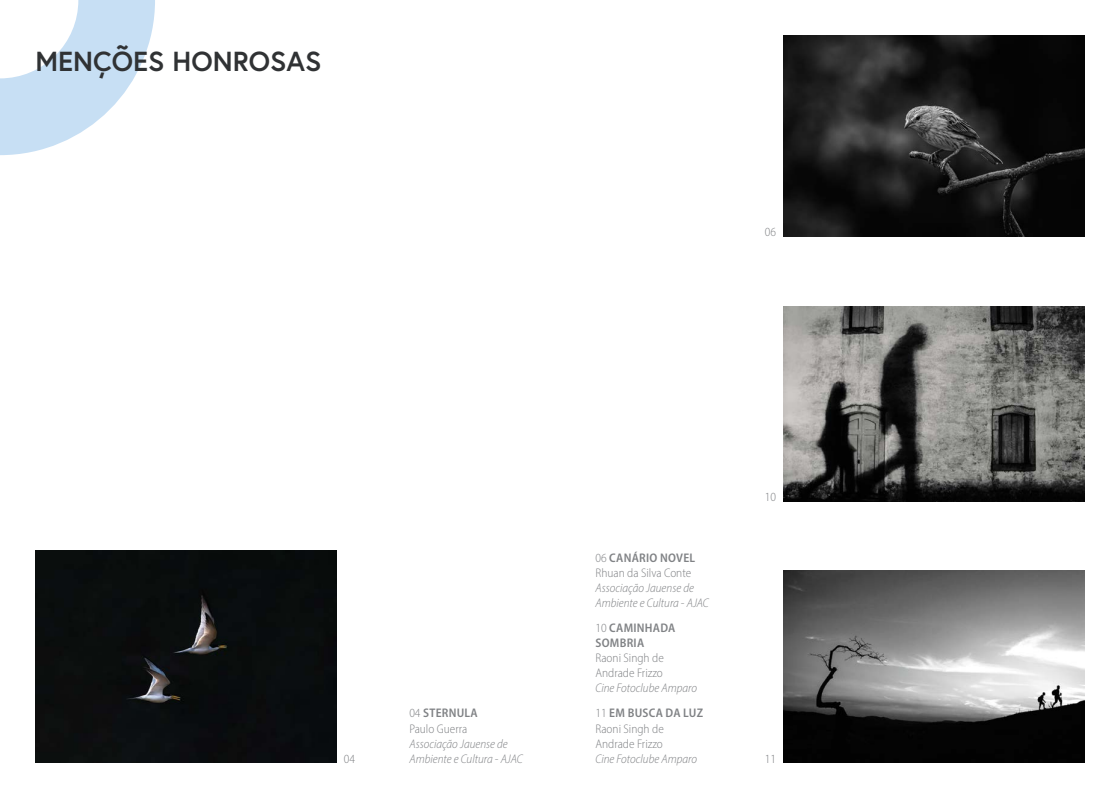
<style>
.page{position:relative;width:1120px;height:798px;background:#fff}
.page>*{position:absolute;margin:0;border:0;box-sizing:border-box;transform-origin:0 0}
.t1{font:700 27.5px "Europa";color:#303234}
.t2{font:italic 300 semi-condensed 12.5px/15px "Myriad Pro";color:#808285}
.t3{font:300 semi-condensed 12.5px/15px "Myriad Pro";color:#808285}
.t4{font:600 semi-condensed 12.5px/15px "Myriad Pro";letter-spacing:.02em;color:#808285}
.s1{font-weight:600}
.s2{font-weight:300}
.s3{font-style:normal}
.s4{font-weight:600;font-style:normal}
</style>
<div class="page">
<svg style="left:0;top:0;width:155px;height:155px"></svg>
<div style="left:35px;top:550px;width:302px;height:212px;background:#0a0e0e"></div>
<img style="left:783px;top:35px;width:301px;height:201px">
<img style="left:783px;top:306px;width:301px;height:195px">
<img style="left:783px;top:570px;width:301px;height:192px">
<h1 class="t1" style="left:35px;top:42px;width:288px">MENÇÕES HONROSAS</h1>
<p class="t3" style="left:765px;top:224px;width:13px">06</p>
<p class="t3" style="left:595px;top:550px;width:101px">06 <span class="s1">CANÁRIO NOVEL<br></span>Rhuan da Silva Conte</p>
<p class="t2" style="left:595px;top:580px;width:115px">Associação Jauense de<br>Ambiente e Cultura - AJAC</p>
<p class="t3" style="left:765px;top:489px;width:13px">10</p>
<p class="t4" style="left:595px;top:620px;width:82px"><span class="s2">10</span> CAMINHADA<br>SOMBRIA</p>
<p class="t3" style="left:595px;top:650px;width:70px">Raoni Singh de<br>Andrade Frizzo</p>
<p class="t2" style="left:595px;top:675px;width:109px;line-height:25px">Cine Fotoclube Amparo<br><span class="s3">11</span> <span class="s4">EM BUSCA DA LUZ</span></p>
<p class="t3" style="left:595px;top:720px;width:70px">Raoni Singh de<br>Andrade Frizzo</p>
<p class="t2" style="left:595px;top:750px;width:103px">Cine Fotoclube Amparo</p>
<p class="t3" style="left:409px;top:705px;width:70px">04 <span class="s1">STERNULA<br></span>Paulo Guerra</p>
<p class="t2" style="left:409px;top:735px;width:115px">Associação Jauense de<br>Ambiente e Cultura - AJAC</p>
<p class="t3" style="left:344px;top:750px;width:13px">04</p>
<p class="t3" style="left:765px;top:750px;width:13px">11</p>
</div>
